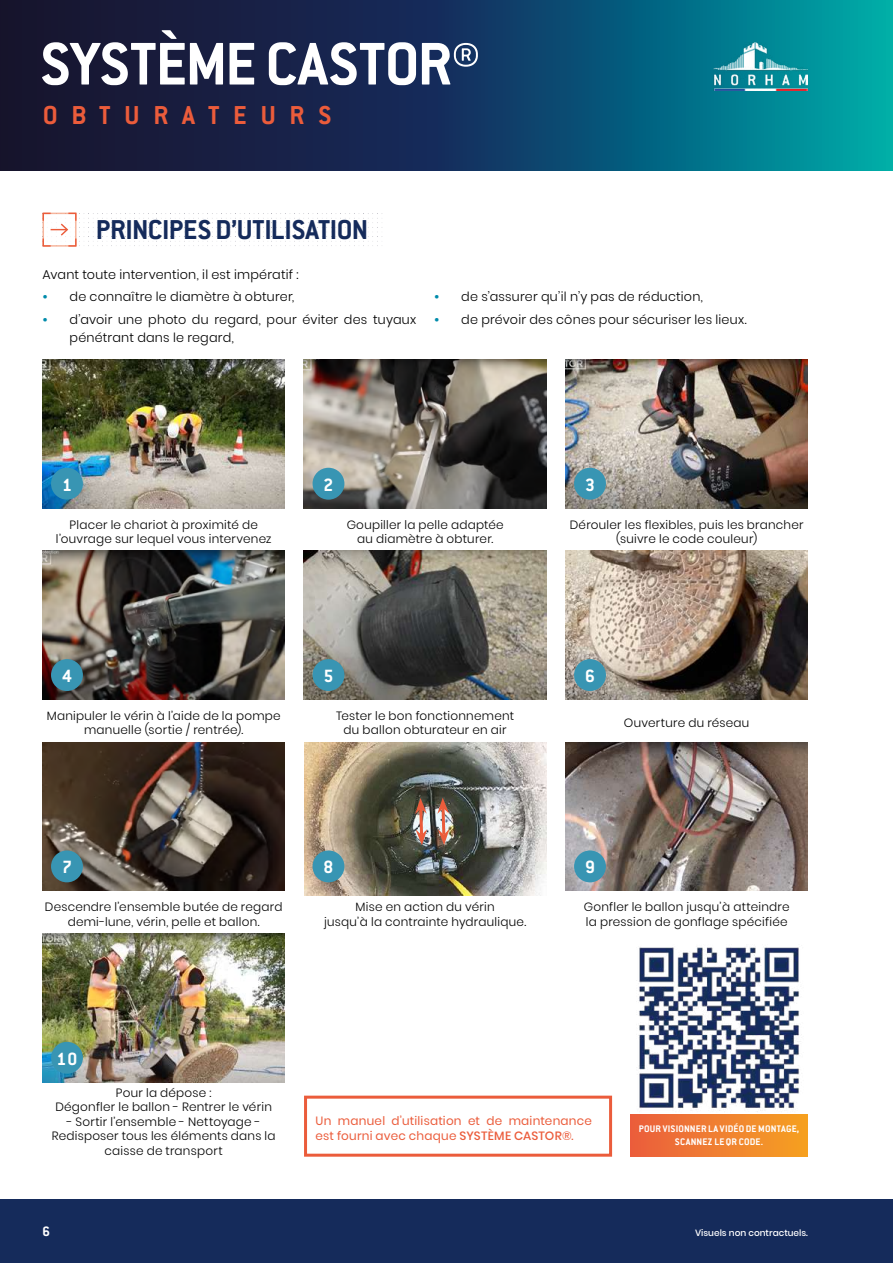
<style>
.page{position:relative;width:893px;height:1263px;background:#fff}
.page>*{position:absolute;margin:0;border:0;box-sizing:border-box;transform-origin:0 0}
.t1{font:700 66px "Conduit ITC";letter-spacing:-.01em;color:#fff}
.t2{font:700 30px "Conduit ITC";letter-spacing:-.01em;color:#152b5b}
.t3{font:700 28.5px "Conduit ITC";letter-spacing:.485em;color:#eb5c3b}
.t4{font:700 19.5px "Conduit ITC";color:#fff}
.t5{font:700 15px "Conduit ITC";color:#fff}
.t6{font:300 12.75px/18px "Poppins";letter-spacing:.015em;color:#000}
.t7{font:300 12px/14.4px "Poppins";letter-spacing:.02em;color:#000;text-align:center}
.t8{font:12px/14.4px "Poppins";letter-spacing:.02em;color:#eb5c3b}
.t9{font:700 10.5px/12.6px "Conduit ITC";letter-spacing:.015em;color:#fff;text-align:center}
.t10{font:500 9px "Poppins";color:#fff}
.s1{font-weight:600;color:#008bab}
.s2{font-weight:500}
</style>
<div class="page">
<svg style="left:0;top:0;width:893px;height:170px;background:#0e4362"></svg>
<div style="left:0;top:1199px;width:893px;height:64px;background:#152b5b"></div>
<img style="left:714px;top:43px;width:94px;height:47px">
<svg style="left:42px;top:212px;width:35px;height:35px"></svg>
<div style="left:630px;top:1114px;width:178px;height:43px;background:linear-gradient(to right,#eb5d3e,#f6a122)"></div>
<img style="left:630px;top:947px;width:178px;height:169px">
<img style="left:566px;top:551px;width:242px;height:148px">
<img style="left:566px;top:359px;width:242px;height:149px">
<img style="left:566px;top:742px;width:242px;height:149px">
<img style="left:43px;top:551px;width:242px;height:148px">
<img style="left:42px;top:359px;width:243px;height:149px">
<img style="left:304px;top:359px;width:242px;height:149px">
<img style="left:304px;top:551px;width:242px;height:148px">
<img style="left:43px;top:742px;width:242px;height:149px">
<img style="left:43px;top:933px;width:242px;height:149px">
<img style="left:304px;top:742px;width:242px;height:153px">
<div style="left:51px;top:1042px;width:32px;height:32px;background:#3895b3;border-radius:50%"></div>
<svg style="left:415px;top:798px;width:12px;height:47px"></svg>
<div style="left:51px;top:850px;width:32px;height:32px;background:#3895b3;border-radius:50%"></div>
<div style="left:313px;top:850px;width:31px;height:32px;background:#3895b3;border-radius:50%"></div>
<div style="left:574px;top:850px;width:32px;height:32px;background:#3895b3;border-radius:50%"></div>
<div style="left:574px;top:659px;width:32px;height:32px;background:#3895b3;border-radius:50%"></div>
<div style="left:313px;top:659px;width:31px;height:32px;background:#3895b3;border-radius:50%"></div>
<div style="left:51px;top:659px;width:32px;height:32px;background:#3895b3;border-radius:50%"></div>
<div style="left:574px;top:468px;width:32px;height:32px;background:#3895b3;border-radius:50%"></div>
<div style="left:313px;top:468px;width:31px;height:32px;background:#3895b3;border-radius:50%"></div>
<div style="left:51px;top:468px;width:32px;height:32px;background:#3895b3;border-radius:50%"></div>
<svg style="left:437px;top:798px;width:12px;height:47px"></svg>
<div style="left:304px;top:1096px;width:308px;height:61px;border:3px solid #eb5c3b"></div>
<h1 class="t1" style="left:40px;top:24px;width:443px">SYSTÈME CASTOR®</h1>
<h3 class="t3" style="left:43px;top:98px;width:290px">OBTURATEURS</h3>
<h2 class="t2" style="left:96px;top:212px;width:274px">PRINCIPES D’UTILISATION</h2>
<p class="t6" style="left:43px;top:266px;width:258px">Avant toute intervention, il est impératif :</p>
<p class="t6" style="left:43px;top:288px;width:253px"><span class="s1">•</span> de connaître le diamètre à obturer,</p>
<p class="t6" style="left:70px;top:310px;width:348px;text-indent:-27px"><span class="s1">•</span> d’avoir une photo du regard, pour éviter des tuyaux pénétrant dans le regard,</p>
<p class="t6" style="left:434px;top:288px;width:270px"><span class="s1">•</span> de s’assurer qu’il n’y pas de réduction,</p>
<p class="t6" style="left:434px;top:310px;width:314px"><span class="s1">•</span> de prévoir des cônes pour sécuriser les lieux.</p>
<h3 class="t4" style="left:62px;top:473px;width:11px">1</h3>
<h3 class="t4" style="left:324px;top:473px;width:11px">2</h3>
<h3 class="t4" style="left:585px;top:473px;width:11px">3</h3>
<p class="t7" style="left:56px;top:517px;width:217px">Placer le chariot à proximité de l’ouvrage sur lequel vous intervenez</p>
<p class="t7" style="left:347px;top:517px;width:159px">Goupiller la pelle adaptée au diamètre à obturer.</p>
<p class="t7" style="left:570px;top:517px;width:235px">Dérouler les flexibles, puis les brancher (suivre le code couleur)</p>
<h3 class="t4" style="left:62px;top:664px;width:11px">4</h3>
<h3 class="t4" style="left:324px;top:664px;width:11px">5</h3>
<h3 class="t4" style="left:585px;top:664px;width:11px">6</h3>
<p class="t7" style="left:47px;top:708px;width:236px">Manipuler le vérin à l’aide de la pompe manuelle (sortie / rentrée).</p>
<p class="t7" style="left:336px;top:708px;width:180px">Tester le bon fonctionnement du ballon obturateur en air</p>
<p class="t7" style="left:624px;top:716px;width:127px">Ouverture du réseau</p>
<h3 class="t4" style="left:62px;top:855px;width:11px">7</h3>
<h3 class="t4" style="left:324px;top:855px;width:11px">8</h3>
<h3 class="t4" style="left:585px;top:855px;width:11px">9</h3>
<p class="t7" style="left:45px;top:900px;width:239px">Descendre l’ensemble butée de regard demi-lune, vérin, pelle et ballon.</p>
<p class="t7" style="left:324px;top:900px;width:204px">Mise en action du vérin<br>jusqu’à la contrainte hydraulique.</p>
<h3 class="t4" style="left:57px;top:1047px;width:22px">10</h3>
<p class="t7" style="left:584px;top:900px;width:207px;text-align:left">Gonfler le ballon jusqu’à atteindre la pression de gonflage spécifiée</p>
<p class="t7" style="left:55px;top:1085px;width:218px">Pour la dépose :<br>Dégonfler le ballon - Rentrer le vérin</p>
<p class="t7" style="left:52px;top:1114px;width:225px">- Sortir l’ensemble - Nettoyage -<br>Redisposer tous les éléments dans la caisse de transport</p>
<p class="t8" style="left:316px;top:1114px;width:278px">Un manuel d’utilisation et de maintenance est fourni avec chaque <span class="s2">SYSTÈME CASTOR®</span>.</p>
<p class="t9" style="left:639px;top:1122px;width:162px">POUR VISIONNER LA VIDÉO DE MONTAGE,<br>SCANNEZ LE QR CODE.</p>
<p class="t5" style="left:43px;top:1222px;width:9px">6</p>
<p class="t10" style="left:695px;top:1227px;width:114px">Visuels non contractuels.</p>
</div>
